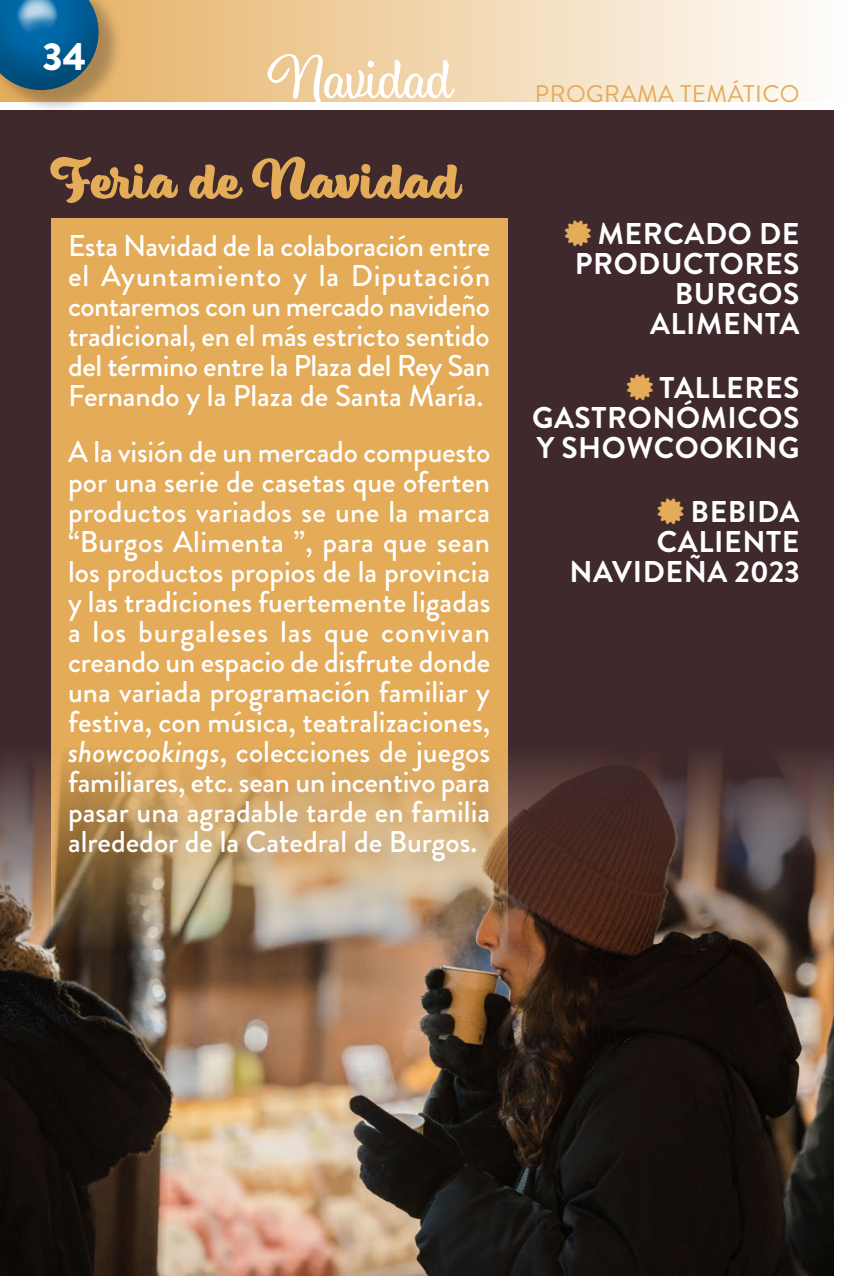
<style>
.page{position:relative;width:851px;height:1276px;background:#fff}
.page>*{position:absolute;margin:0;border:0;box-sizing:border-box;transform-origin:0 0}
.t1{font:58.2px "Eds Market Upright Script";color:#fff}
.t2{font:54px "Eds Market Bold Script";color:#e4ab58}
.t3{font:900 39px "Brandon Grotesque";color:#fff}
.t4{font:500 30px/30px "Brandon Grotesque";color:#fff;text-align:justify}
.t5{font:700 30px/30px "Brandon Grotesque";letter-spacing:.02em;color:#fff;text-align:right}
.t6{font:24px "Brandon Grotesque";letter-spacing:.02em;color:#e4ab58}
.s1{font-style:italic}
</style>
<div class="page">
<div style="left:0;top:111px;width:833px;height:1165px;background:#3f292c"></div>
<div style="left:51px;top:218px;width:456px;height:764px;background:#e4ab58"></div>
<img style="left:0;top:747px;width:833px;height:529px">
<svg style="left:124px;top:0;width:680px;height:102px"></svg>
<hr style="left:850px;top:0;width:1px;height:102px;background:#e4ab58">
<div style="left:0;top:0;width:124px;height:115px;background:#1d1d1b;opacity:.3"></div>
<div style="left:0;top:0;width:99px;height:90px;background:#1d1d1b;opacity:.75"></div>
<h3 class="t3" style="left:43px;top:29px;width:45px">34</h3>
<h1 class="t1" style="left:268px;top:44px;width:186px">Navidad</h1>
<h2 class="t2" style="left:51px;top:148px;width:410px">Feria de Navidad</h2>
<p class="t4" style="left:68px;top:231px;width:424px">Esta Navidad de la colaboración entre el Ayuntamiento y la Diputación contaremos con un mercado navideño tradicional, en el más estricto sentido del término entre la Plaza del Rey San Fernando y la Plaza de Santa María.</p>
<p class="t4" style="left:68px;top:437px;width:424px">A la visión de un mercado compuesto por una serie de casetas que oferten productos variados se une la marca “Burgos Alimenta ”, para que sean los productos propios de la provincia y las tradiciones fuertemente ligadas a los burgaleses las que convivan creando un espacio de disfrute donde una variada programación familiar y festiva, con música, teatralizaciones, <span class="s1">showcookings</span>, colecciones de juegos familiares, etc. sean un incentivo para pasar una agradable tarde en familia alrededor de la Catedral de Burgos.</p>
<p class="t6" style="left:535px;top:77px;width:266px">PROGRAMA TEMÁTICO</p>
<p class="t5" style="left:574px;top:219px;width:226px">MERCADO DE<br>PRODUCTORES<br>BURGOS<br>ALIMENTA</p>
<p class="t5" style="left:532px;top:373px;width:269px;text-align:justify;text-indent:127px">TALLERES GASTRONÓMICOS Y SHOWCOOKING</p>
<p class="t5" style="left:569px;top:497px;width:232px">BEBIDA<br>CALIENTE<br>NAVIDEÑA 2023</p>
</div>
